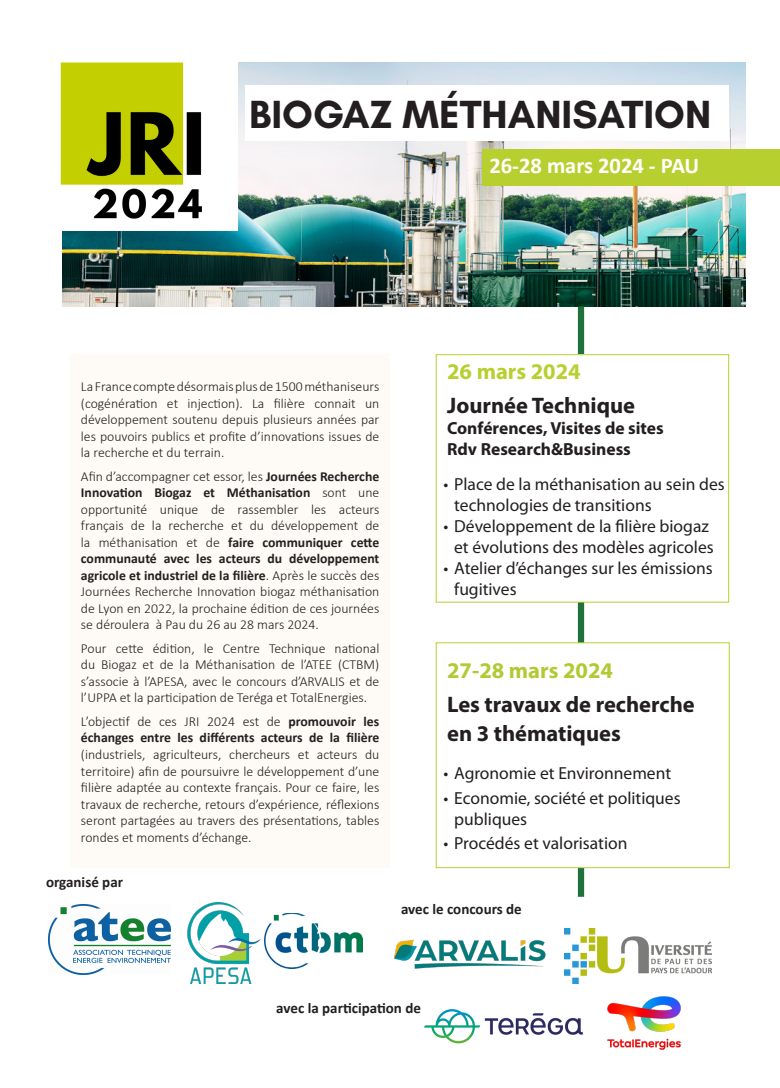
<style>
.page{position:relative;width:780px;height:1088px;background:#fff}
.page>*{position:absolute;margin:0;border:0;box-sizing:border-box;transform-origin:0 0}
.t1{font:700 40px "Glacial Indifference";color:#231f20}
.t2{font:700 22.5px "Myriad Pro";color:#231f20}
.t3{font:700 22.5px "Calibri";color:#fff}
.t4{font:700 22.5px "Myriad Pro";color:#b3c934}
.t5{font:700 22.5px "Myriad Pro";color:#b8d02f}
.t6{font:17.5px/21px "Myriad Pro";color:#231f20}
.t7{font:700 17.5px/21px "Myriad Pro";color:#231f20}
.t8{font:700 15px "Calibri";color:#231f20}
.t9{font:300 13.75px/16.5px "Calibri";color:#231f20;text-align:justify}
.s1{font-weight:700}
</style>
<div class="page">
<img style="left:63px;top:63px;width:682px;height:243px">
<div style="left:495px;top:149px;width:285px;height:37px;background:#b8d02f"></div>
<img style="left:60px;top:62px;width:177px;height:169px">
<div style="left:246px;top:85px;width:483px;height:56px;background:#fff"></div>
<div style="left:482px;top:149px;width:242px;height:37px;background:#b8d02f"></div>
<div style="left:578px;top:306px;width:6px;height:591px;background:#21713c"></div>
<div style="left:436px;top:355px;width:292px;height:247px;background:#fff"></div>
<div style="left:436px;top:354px;width:293px;height:248px;border:1px solid #b8d02f"></div>
<div style="left:436px;top:643px;width:293px;height:225px;background:#fff"></div>
<div style="left:70px;top:354px;width:320px;height:514px;background:#fefaf5"></div>
<img style="left:394px;top:939px;width:152px;height:30px">
<img style="left:564px;top:928px;width:147px;height:56px">
<img style="left:187px;top:902px;width:78px;height:82px">
<img style="left:49px;top:904px;width:121px;height:71px">
<img style="left:265px;top:914px;width:97px;height:54px">
<img style="left:424px;top:1009px;width:159px;height:35px">
<img style="left:607px;top:996px;width:74px;height:54px">
<p class="t1" style="left:249px;top:90px;width:463px">BIOGAZ MÉTHANISATION</p>
<p class="t3" style="left:489px;top:149px;width:211px">26-28 mars 2024 - PAU</p>
<p class="t9" style="left:81px;top:378px;width:300px">La France compte désormais plus de 1500 méthaniseurs (cogénération et injection). La filière connait un développement soutenu depuis plusieurs années par les pouvoirs publics et profite d’innovations issues de la recherche et du terrain.</p>
<p class="t9" style="left:81px;top:468px;width:300px">Afin d’accompagner cet essor, les <span class="s1">Journées Recherche Innovation Biogaz et Méthanisation</span> sont une opportunité unique de rassembler les acteurs français de la recherche et du développement de la méthanisation et de <span class="s1">faire communiquer cette communauté avec les acteurs du développement agricole et industriel de la filière</span>. Après le succès des Journées Recherche Innovation biogaz méthanisation de Lyon en 2022, la prochaine édition de ces journées se déroulera à Pau du 26 au 28 mars 2024.</p>
<p class="t9" style="left:81px;top:640px;width:300px">Pour cette édition, le Centre Technique national du Biogaz et de la Méthanisation de l’ATEE (CTBM) s’associe à l’APESA, avec le concours d’ARVALIS et de l’UPPA et la participation de Teréga et TotalEnergies.</p>
<p class="t9" style="left:81px;top:713px;width:300px">L’objectif de ces JRI 2024 est de <span class="s1">promouvoir les échanges entre les différents acteurs de la filière </span>(industriels, agriculteurs, chercheurs et acteurs du territoire) afin de poursuivre le développement d’une filière adaptée au contexte français. Pour ce faire, les travaux de recherche, retours d’expérience, réflexions seront partagées au travers des présentations, tables rondes et moments d’échange.</p>
<p class="t8" style="left:46px;top:871px;width:78px">organisé par</p>
<p class="t5" style="left:447px;top:356px;width:135px">26 mars 2024</p>
<p class="t2" style="left:447px;top:390px;width:189px">Journée Technique</p>
<p class="t7" style="left:447px;top:417px;width:218px">Conférences, Visites de sites<br>Rdv Research&amp;Business</p>
<p class="t6" style="left:454px;top:473px;width:272px;text-indent:-11px">• Place de la méthanisation au sein des technologies de transitions</p>
<p class="t6" style="left:443px;top:515px;width:271px;text-align:right">• Développement de la filière biogaz et évolutions des modèles agricoles</p>
<p class="t6" style="left:454px;top:557px;width:260px;text-indent:-11px">• Atelier d’échanges sur les émissions fugitives</p>
<p class="t4" style="left:447px;top:656px;width:167px">27-28 mars 2024</p>
<p class="t2" style="left:447px;top:690px;width:249px">Les travaux de recherche</p>
<p class="t2" style="left:447px;top:719px;width:175px">en 3 thématiques</p>
<p class="t6" style="left:443px;top:762px;width:229px">• Agronomie et Environnement</p>
<p class="t6" style="left:454px;top:787px;width:228px;text-indent:-11px">• Economie, société et politiques publiques</p>
<p class="t6" style="left:443px;top:832px;width:185px">• Procédés et valorisation</p>
<p class="t8" style="left:401px;top:898px;width:122px">avec le concours de</p>
<p class="t8" style="left:276px;top:997px;width:146px">avec la participation de</p>
</div>
